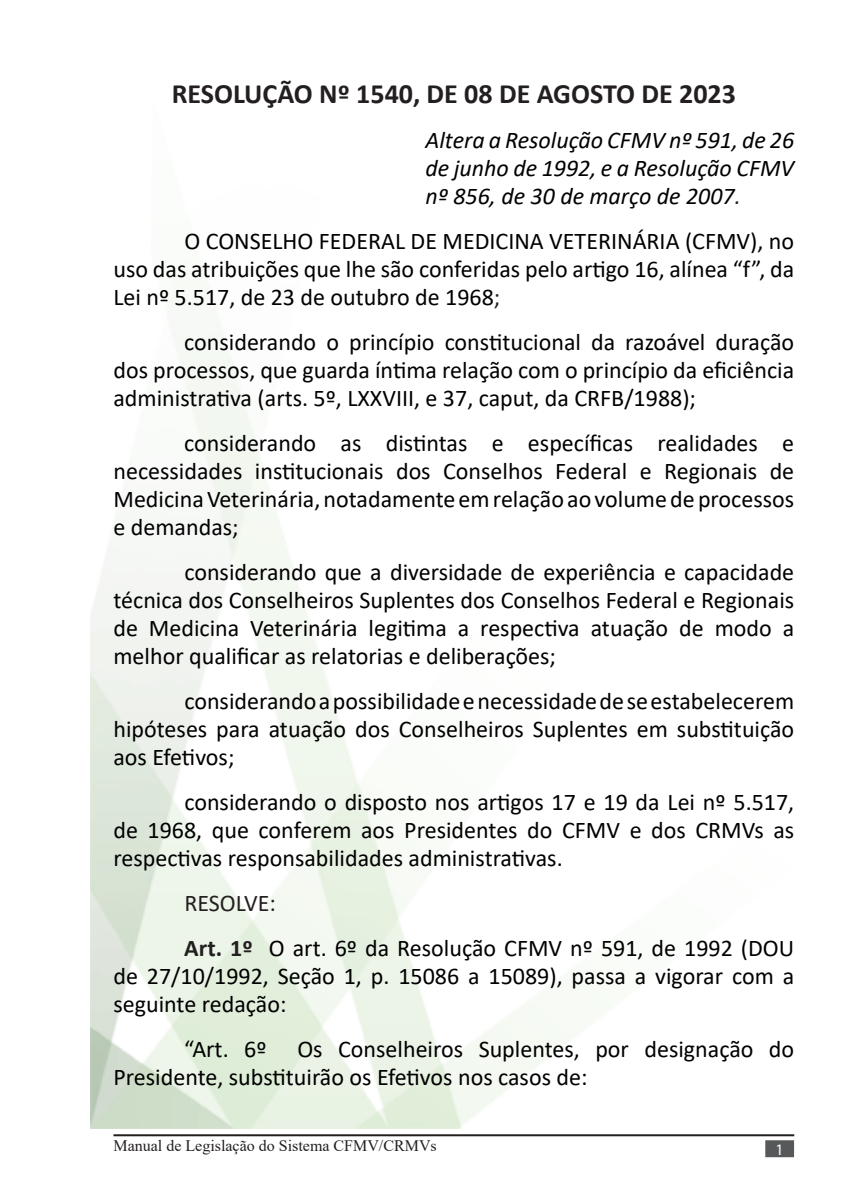
<style>
.page{position:relative;width:851px;height:1191px;background:#fff}
.page>*{position:absolute;margin:0;border:0;box-sizing:border-box;transform-origin:0 0}
.t1{font:700 28px "Calibri";color:#231f20}
.t2{font:24px/28px "Calibri";color:#000;text-align:justify}
.t3{font:italic 24px/28px "Calibri";color:#000;text-align:justify}
.t4{font:24px "Calibri";color:#231f20}
.t5{font:16px "Times New Roman";color:#231f20}
.Apresentação{font:16px "Myriad Pro";color:#fff}
.s1{color:#231f20}
.s2{font-weight:700;color:#231f20}
</style>
<div class="page">
<hr style="left:113px;top:1134px;width:681px;height:2px;background:#231f20">
<div style="left:765px;top:1140px;width:28px;height:17px;background:#57585a;border:2px solid #57585a"></div>
<p class="t1" style="left:172px;top:74px;width:565px">RESOLUÇÃO Nº 1540, DE 08 DE AGOSTO DE 2023</p>
<p class="t3" style="left:425px;top:125px;width:370px">Altera a Resolução CFMV nº 591, de 26 de junho de 1992, e a Resolução CFMV nº 856, de 30 de março de 2007<span class="s1">.</span></p>
<p class="t2" style="left:113px;top:226px;width:682px;text-indent:71px">O CONSELHO FEDERAL DE MEDICINA VETERINÁRIA (CFMV), no uso das atribuições que lhe são conferidas pelo artigo 16, alínea “f”, da Lei nº 5.517, de 23 de outubro de 1968<span class="s1">;</span></p>
<p class="t2" style="left:113px;top:327px;width:682px;text-indent:71px">considerando o princípio constitucional da razoável duração dos processos, que guarda íntima relação com o princípio da eficiência administrativa (arts. 5º, LXXVIII, e 37, caput, da CRFB/1988);</p>
<p class="t2" style="left:113px;top:428px;width:682px;text-indent:71px">considerando as distintas e específicas realidades e necessidades institucionais dos Conselhos Federal e Regionais de Medicina Veterinária, notadamente em relação ao volume de processos e demandas;</p>
<p class="t2" style="left:113px;top:557px;width:682px;text-indent:71px">considerando que a diversidade de experiência e capacidade técnica dos Conselheiros Suplentes dos Conselhos Federal e Regionais de Medicina Veterinária legitima a respectiva atuação de modo a melhor qualificar as relatorias e deliberações;</p>
<p class="t2" style="left:113px;top:686px;width:682px;text-indent:71px">considerando a possibilidade e necessidade de se estabelecerem hipóteses para atuação dos Conselheiros Suplentes em substituição aos Efetivos;</p>
<p class="t2" style="left:113px;top:787px;width:682px;text-indent:71px">considerando o disposto nos artigos 17 e 19 da Lei nº 5.517, de 1968, que conferem aos Presidentes do CFMV e dos CRMVs as respectivas responsabilidades administrativas.</p>
<p class="t4" style="left:184px;top:886px;width:93px">RESOLVE:</p>
<p class="t2" style="left:113px;top:933px;width:682px;text-indent:71px"><span class="s2">Art. 1º</span> O art. 6º da Resolução CFMV nº 591, de 1992 (DOU de 27/10/1992, Seção 1, p. 15086 a 15089), passa a vigorar com a seguinte redação:</p>
<p class="t2" style="left:184px;top:1034px;width:84px">“Art. 6º</p>
<p class="t2" style="left:113px;top:1034px;width:682px;text-indent:184px">Os Conselheiros Suplentes, por designação do<br>Presidente, substituirão os Efetivos nos casos de:</p>
<p class="t5" style="left:113px;top:1134px;width:325px">Manual de Legislação do Sistema CFMV/CRMVs</p>
<p class="Apresentação" style="left:775px;top:1140px;width:10px">1</p>
</div>
